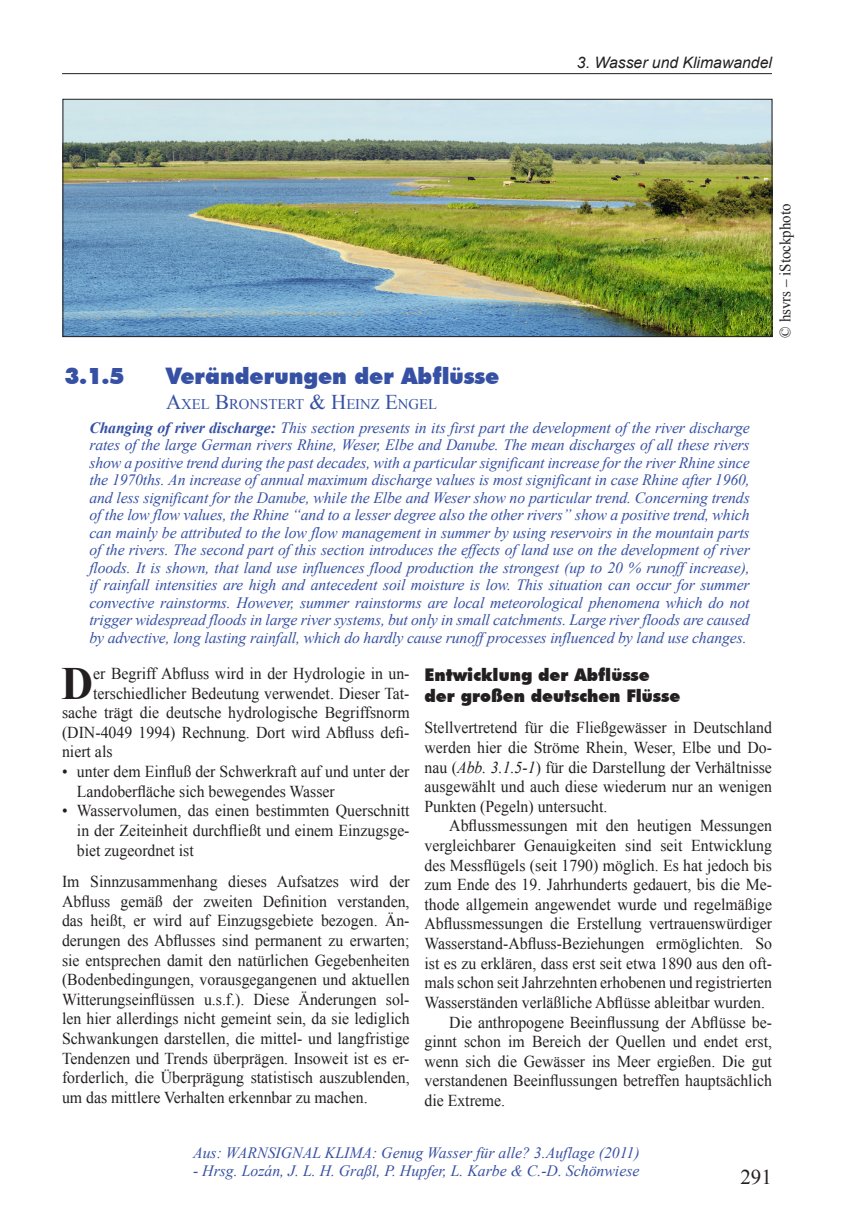
<style>
.page{position:relative;width:844px;height:1221px;background:#fff}
.page>*{position:absolute;margin:0;border:0;box-sizing:border-box;transform-origin:0 0}
.Absatz0{font:700 46.2px "Times New Roman";color:#231f20;scale:.95 1}
.KapTitel{font:900 22.75px "Futura BT";color:#3651a3;scale:.96 1}
.t1{font:21px "Times New Roman";color:#231f20}
.Titel2{font:900 17.5px "Futura BT";color:#231f20;scale:.96 1}
.Absatz1{font:16.62px/19.6px "Times New Roman";color:#231f20;text-align:justify;scale:.95 1}
.Fließtext{font:16.62px/19.6px "Times New Roman";color:#231f20;text-align:justify;scale:.95 1}
.Absatz0-2{font:16.62px "Times New Roman";color:#231f20;scale:.95 1}
.Summary{font:italic 15.75px/17.5px "Times New Roman";letter-spacing:-.01em;color:#3651a3;text-align:justify}
.Summary-2{font:italic 15.75px "Times New Roman";color:#3750a2}
.t2{font:italic 15.75px "Arial";color:#231f20}
.Fließtext-2{font:15.75px "Times New Roman";color:#231f20;scale:.95 1}
.Autor{font:14.7px "Times New Roman";color:#3651a3}
.s1{font-size:21px}
.s2{font-weight:700}
.s3{font-style:italic}
</style>
<div class="page">
<hr style="left:62px;top:73px;width:709px;height:1px;background:#231f20">
<img style="left:65px;top:101px;width:705px;height:234px">
<div style="left:63px;top:99px;width:709px;height:238px;border:1px solid #231f20"></div>
<p class="t2" style="left:576px;top:52px;width:196px">3. Wasser und Klimawandel</p>
<p class="Fließtext-2" style="left:774px;top:337px;width:143px;rotate:-90deg">© hsvrs – iStockphoto</p>
<p class="KapTitel" style="left:64px;top:362px;width:64px">3.1.5</p>
<p class="KapTitel" style="left:166px;top:362px;width:348px">Veränderungen der Abflüsse</p>
<p class="Autor" style="left:166px;top:394px;width:272px"><span class="s1">A</span>XEL <span class="s1">B</span>RONSTERT <span class="s1">&amp; H</span>EINZ <span class="s1">E</span>NGEL</p>
<p class="Summary" style="left:89px;top:418px;width:661px"><span class="s2">Changing of river discharge:</span> This section presents in its first part the development of the river discharge rates of the large German rivers Rhine, Weser, Elbe and Danube. The mean discharges of all these rivers show a positive trend during the past decades, with a particular significant increase for the river Rhine since the 1970ths. An increase of annual maximum discharge values is most significant in case Rhine after 1960, and less significant for the Danube, while the Elbe and Weser show no particular trend. Concerning trends of the low flow values, the Rhine “and to a lesser degree also the other rivers” show a positive trend, which can mainly be attributed to the low flow management in summer by using reservoirs in the mountain parts of the rivers. The second part of this section introduces the effects of land use on the development of river floods. It is shown, that land use influences flood production the strongest (up to 20 % runoff increase), if rainfall intensities are high and antecedent soil moisture is low. This situation can occur for summer convective rainstorms. However, summer rainstorms are local meteorological phenomena which do not trigger widespread floods in large river systems, but only in small catchments. Large river floods are caused by advective, long lasting rainfall, which do hardly cause runoff processes influenced by land use changes.</p>
<p class="Absatz0" style="left:61px;top:651px;width:35px">D</p>
<p class="Absatz0-2" style="left:93px;top:662px;width:334px">er Begriff Abfluss wird in der Hydrologie in un-</p>
<p class="Titel2" style="left:424px;top:664px;width:236px">Entwicklung der Abflüsse</p>
<p class="Titel2" style="left:424px;top:685px;width:268px">der großen deutschen Flüsse</p>
<p class="Absatz1" style="left:424px;top:717px;width:367px">Stellvertretend für die Fließgewässer in Deutschland werden hier die Ströme Rhein, Weser, Elbe und Do&shy;nau (<span class="s3">Abb. 3.1.5-1</span>) für die Darstellung der Verhältnisse ausgewählt und auch diese wiederum nur an wenigen Punkten (Pegeln) untersucht.</p>
<p class="Fließtext" style="left:424px;top:815px;width:367px;text-indent:25px">Abflussmessungen mit den heutigen Messungen vergleichbarer Genauigkeiten sind seit Entwicklung des Messflügels (seit 1790) möglich. Es hat jedoch bis zum Ende des 19. Jahrhunderts gedauert, bis die Me&shy;thode allgemein angewendet wurde und regelmäßige Abflussmessungen die Erstellung vertrauenswürdiger Wasserstand-Abfluss-Beziehungen ermöglichten. So ist es zu erklären, dass erst seit etwa 1890 aus den oft&shy;mals schon seit Jahrzehnten erhobenen und registrierten Wasserständen verläßliche Abflüsse ableitbar wurden.</p>
<p class="Fließtext" style="left:424px;top:1011px;width:367px;text-indent:25px">Die anthropogene Beeinflussung der Abflüsse be&shy;ginnt schon im Bereich der Quellen und endet erst, wenn sich die Gewässer ins Meer ergießen. Die gut verstandenen Beeinflussungen betreffen hauptsächlich die Extreme.</p>
<p class="Absatz0-2" style="left:93px;top:682px;width:334px">terschiedlicher Bedeutung verwendet. Dieser Tat-</p>
<p class="Absatz0-2" style="left:62px;top:701px;width:367px">sache trägt die deutsche hydrologische Begriffsnorm</p>
<p class="Absatz0-2" style="left:62px;top:721px;width:367px">(DIN-4049 1994) Rechnung. Dort wird Abfluss defi-</p>
<p class="Absatz0-2" style="left:62px;top:740px;width:55px">niert als</p>
<p class="Absatz1" style="left:77px;top:761px;width:351px;text-indent:-15px">• unter dem Einfluß der Schwerkraft auf und unter der<br>Landoberfläche sich bewegendes Wasser</p>
<p class="Absatz1" style="left:77px;top:800px;width:351px;text-indent:-15px">• Wasservolumen, das einen bestimmten Querschnitt in der Zeiteinheit durchfließt und einem Einzugsge&shy;biet zugeordnet ist</p>
<p class="Absatz1" style="left:62px;top:871px;width:367px">Im Sinnzusammenhang dieses Aufsatzes wird der Abfluss gemäß der zweiten Definition verstanden, das heißt, er wird auf Einzugsgebiete bezogen. Än&shy;derungen des Abflusses sind permanent zu erwarten; sie entsprechen damit den natürlichen Gegebenheiten (Bodenbedingungen, vorausgegangenen und aktuellen Witterungseinflüssen u.s.f.). Diese Änderungen sol&shy;len hier allerdings nicht gemeint sein, da sie lediglich Schwankungen darstellen, die mittel- und langfristige Tendenzen und Trends überprägen. Insoweit ist es er&shy;forderlich, die Überprägung statistisch auszublenden, um das mittlere Verhalten erkennbar zu machen.</p>
<p class="Summary-2" style="left:193px;top:1142px;width:448px">Aus: WARNSIGNAL KLIMA: Genug Wasser für alle? 3.Auflage (2011)</p>
<p class="Summary-2" style="left:193px;top:1159px;width:447px">- Hrsg. Lozán, J. L. H. Graßl, P. Hupfer, L. Karbe &amp; C.-D. Schönwiese</p>
<p class="t1" style="left:740px;top:1162px;width:33px">291</p>
</div>
